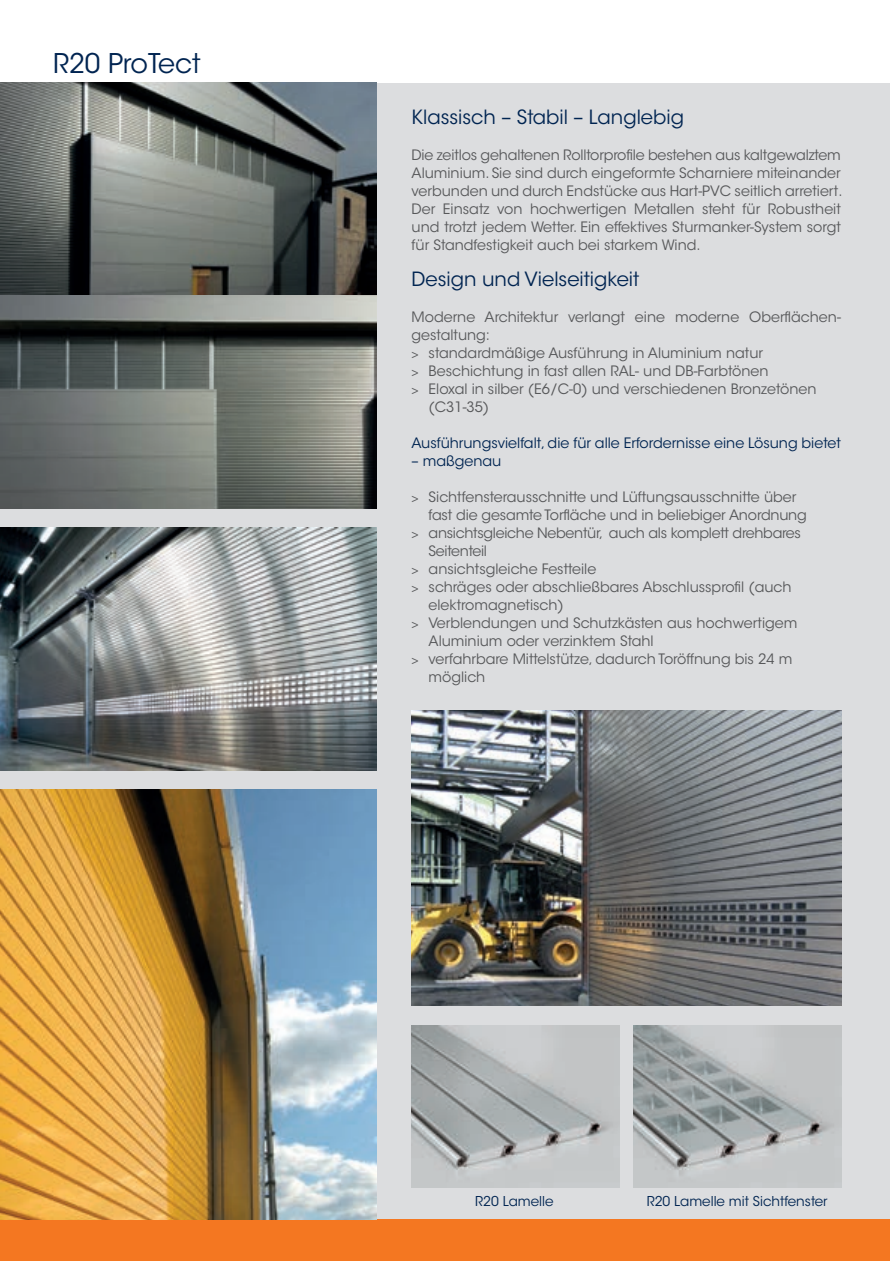
<style>
.page{position:relative;width:890px;height:1261px;background:#fff}
.page>*{position:absolute;margin:0;border:0;box-sizing:border-box;transform-origin:0 0}
.t1{font:27px "ITC Avant Garde Std";color:#002451}
.t2{font:19.5px "ITC Avant Garde Std";color:#002451}
.t3{font:14.25px/18px "ITC Avant Garde Std";color:#57585a}
.t4{font:14.25px "ITC Avant Garde Std";color:#002451}
.t5{font:14.25px "ITC Avant Garde Std";letter-spacing:-.02em;color:#57585a}
.t6{font:13.5px "ITC Avant Garde Std";color:#002451}
.s1{font-size:12px}
</style>
<div class="page">
<div style="left:0;top:0;width:890px;height:1260px;background:#dcdddf"></div>
<div style="left:0;top:0;width:890px;height:83px;background:#fff"></div>
<div style="left:0;top:1219px;width:890px;height:41px;background:#f47721"></div>
<img style="left:0;top:83px;width:376px;height:425px">
<img style="left:0;top:527px;width:376px;height:243px">
<img style="left:412px;top:710px;width:430px;height:295px">
<img style="left:0;top:789px;width:376px;height:430px">
<img style="left:412px;top:1025px;width:208px;height:162px">
<img style="left:633px;top:1025px;width:208px;height:162px">
<h1 class="t1" style="left:53px;top:47px;width:149px">R20 ProTect</h1>
<h2 class="t2" style="left:412px;top:105px;width:274px">Klassisch – Stabil – Langlebig</h2>
<p class="t3" style="left:412px;top:146px;width:432px">Die zeitlos gehaltenen Rolltorprofile bestehen aus kaltgewalztem Aluminium. Sie sind durch eingeformte Scharniere miteinander verbunden und durch Endstücke aus Hart-PVC seitlich arretiert.<br>Der Einsatz von hochwertigen Metallen steht für Robustheit und trotzt jedem Wetter. Ein effektives Sturmanker-System sorgt für Standfestigkeit auch bei starkem Wind.</p>
<h2 class="t2" style="left:412px;top:267px;width:229px">Design und Vielseitigkeit</h2>
<p class="t3" style="left:412px;top:308px;width:431px">Moderne Architektur verlangt eine moderne Oberflächen-</p>
<p class="t3" style="left:412px;top:326px;width:80px">gestaltung:</p>
<p class="t3" style="left:412px;top:344px;width:353px"><span class="s1">&gt;</span> standardmäßige Ausführung in Aluminium natur</p>
<p class="t3" style="left:412px;top:362px;width:359px"><span class="s1">&gt;</span> Beschichtung in fast allen RAL- und DB-Farbtönen</p>
<p class="t3" style="left:412px;top:380px;width:407px"><span class="s1">&gt;</span> Eloxal in silber (E6/C-0) und verschiedenen Bronzetönen</p>
<p class="t3" style="left:429px;top:398px;width:62px">(C31-35)</p>
<p class="t4" style="left:412px;top:434px;width:431px">Ausführungsvielfalt, die für alle Erfordernisse eine Lösung bietet</p>
<p class="t4" style="left:412px;top:452px;width:91px">– maßgenau</p>
<p class="t3" style="left:412px;top:488px;width:386px"><span class="s1">&gt;</span> Sichtfensterausschnitte und Lüftungsausschnitte über</p>
<p class="t3" style="left:429px;top:506px;width:380px">fast die gesamte Torfläche und in beliebiger Anordnung</p>
<p class="t5" style="left:412px;top:524px;width:391px"><span class="s1">&gt;</span> ansichtsgleiche Nebentür, auch als komplett drehbares</p>
<p class="t5" style="left:429px;top:542px;width:60px">Seitenteil</p>
<p class="t3" style="left:412px;top:560px;width:186px"><span class="s1">&gt;</span> ansichtsgleiche Festteile</p>
<p class="t3" style="left:412px;top:578px;width:381px"><span class="s1">&gt;</span> schräges oder abschließbares Abschlussprofil (auch</p>
<p class="t3" style="left:429px;top:596px;width:137px">elektromagnetisch)</p>
<p class="t3" style="left:412px;top:614px;width:387px"><span class="s1">&gt;</span> Verblendungen und Schutzkästen aus hochwertigem</p>
<p class="t3" style="left:429px;top:632px;width:227px">Aluminium oder verzinktem Stahl</p>
<p class="t3" style="left:412px;top:650px;width:382px"><span class="s1">&gt;</span> verfahrbare Mittelstütze, dadurch Toröffnung bis 24 m</p>
<p class="t3" style="left:429px;top:668px;width:58px">möglich</p>
<p class="t6" style="left:475px;top:1192px;width:80px">R20 Lamelle</p>
<p class="t6" style="left:647px;top:1192px;width:182px">R20 Lamelle mit Sichtfenster</p>
</div>
